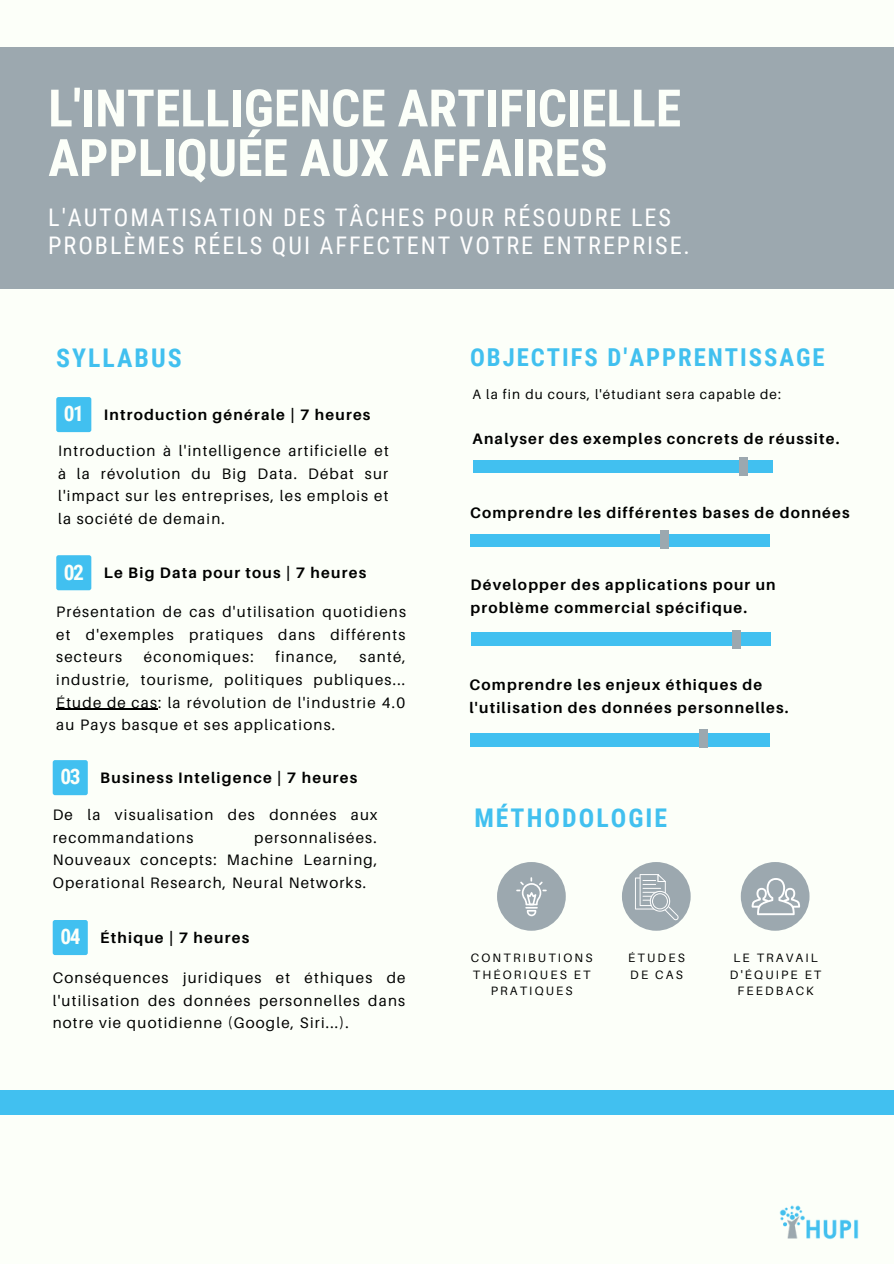
<style>
.page{position:relative;width:894px;height:1264px;background:#fff}
.page>*{position:absolute;margin:0;border:0;box-sizing:border-box;transform-origin:0 0}
.t1{font:700 51.6px/49.5px "Roboto Condensed";color:#fcfff9}
.t2{font:700 25.8px "Roboto Condensed";letter-spacing:.08em;color:#41c0ef}
.t3{font:700 24.6px "Roboto Condensed";letter-spacing:.08em;color:#41c0ef}
.t4{font:24.3px/28.2px "Roboto Condensed";letter-spacing:.08em;color:#fff}
.t5{font:700 21.45px "Roboto Condensed";letter-spacing:-.07em;color:#fcfff9}
.t6{font:15.15px/22.5px "Aileron";letter-spacing:.08em;color:#000;text-align:justify}
.t7{font:700 15.15px/22.5px "Aileron";letter-spacing:.08em;color:#000}
.t8{font:13.5px "Aileron";letter-spacing:.08em;color:#000}
.t9{font:12.15px/16.5px "Aileron";letter-spacing:.18em;color:#000;text-align:center}
</style>
<div class="page">
<div style="left:0;top:0;width:893px;height:1263px;background:#fcfff9"></div>
<div style="left:0;top:1090px;width:893px;height:24px;background:#41c0f0"></div>
<div style="left:56px;top:397px;width:35px;height:35px;background:#41c0f0;border-radius:2px"></div>
<div style="left:472px;top:460px;width:300px;height:13px;background:#41c0f0"></div>
<div style="left:739px;top:458px;width:7px;height:18px;background:#9ca8af"></div>
<img style="left:779px;top:1205px;width:79px;height:35px">
<div style="left:0;top:48px;width:893px;height:241px;background:#9ca8af"></div>
<div style="left:470px;top:534px;width:299px;height:13px;background:#41c0f0"></div>
<div style="left:470px;top:633px;width:300px;height:12px;background:#41c0f0"></div>
<div style="left:660px;top:530px;width:8px;height:18px;background:#9ca8af"></div>
<div style="left:732px;top:630px;width:8px;height:18px;background:#9ca8af"></div>
<div style="left:56px;top:555px;width:35px;height:35px;background:#41c0f0;border-radius:2px"></div>
<div style="left:53px;top:760px;width:35px;height:35px;background:#41c0f0;border-radius:2px"></div>
<div style="left:53px;top:920px;width:35px;height:35px;background:#41c0f0;border-radius:2px"></div>
<hr style="left:56px;top:708px;width:102px;height:1px;background:#000">
<div style="left:469px;top:734px;width:300px;height:12px;background:#41c0f0"></div>
<div style="left:699px;top:729px;width:8px;height:18px;background:#9ca8af"></div>
<div style="left:497px;top:862px;width:68px;height:68px;background:#9ca8af;border-radius:50%"></div>
<svg style="left:516px;top:877px;width:30px;height:39px"></svg>
<div style="left:740px;top:862px;width:69px;height:68px;background:#9ca8af;border-radius:50%"></div>
<svg style="left:751px;top:878px;width:48px;height:37px"></svg>
<div style="left:621px;top:862px;width:69px;height:68px;background:#9ca8af;border-radius:50%"></div>
<svg style="left:635px;top:874px;width:43px;height:46px"></svg>
<h1 class="t1" style="left:48px;top:84px;width:634px">L'INTELLIGENCE ARTIFICIELLE<br>APPLIQUÉE AUX AFFAIRES</h1>
<h3 class="t4" style="left:48px;top:204px;width:643px">L'AUTOMATISATION DES TÂCHES POUR RÉSOUDRE LES<br>PROBLÈMES RÉELS QUI AFFECTENT VOTRE ENTREPRISE.</h3>
<h2 class="t2" style="left:56px;top:343px;width:127px">SYLLABUS</h2>
<h3 class="t5" style="left:64px;top:401px;width:22px">01</h3>
<p class="t7" style="left:104px;top:403px;width:268px">Introduction générale | 7 heures</p>
<p class="t6" style="left:58px;top:439px;width:332px">Introduction à l'intelligence artificielle et à la révolution du Big Data. Débat sur l'impact sur les entreprises, les emplois et la société de demain.</p>
<h3 class="t5" style="left:64px;top:559px;width:22px">02</h3>
<p class="t7" style="left:104px;top:561px;width:264px">Le Big Data pour tous | 7 heures</p>
<h3 class="t3" style="left:470px;top:343px;width:356px">OBJECTIFS D'APPRENTISSAGE</h3>
<p class="t8" style="left:472px;top:386px;width:310px">A la fin du cours, l'étudiant sera capable de:</p>
<p class="t7" style="left:472px;top:427px;width:368px">Analyser des exemples concrets de réussite.</p>
<p class="t7" style="left:470px;top:501px;width:381px">Comprendre les différentes bases de données</p>
<p class="t7" style="left:470px;top:573px;width:306px">Développer des applications pour un</p>
<p class="t6" style="left:56px;top:600px;width:351px">Présentation de cas d'utilisation quotidiens</p>
<p class="t7" style="left:470px;top:596px;width:278px">problème commercial spécifique.</p>
<p class="t6" style="left:56px;top:623px;width:350px">et d'exemples pratiques dans différents secteurs</p>
<p class="t6" style="left:144px;top:645px;width:111px">économiques:</p>
<p class="t6" style="left:275px;top:645px;width:64px">finance,</p>
<p class="t6" style="left:56px;top:645px;width:351px;text-indent:303px">santé, industrie, tourisme, politiques publiques...<br>Étude de cas: la révolution de l'industrie 4.0 au Pays basque et ses applications.</p>
<p class="t7" style="left:469px;top:673px;width:320px">Comprendre les enjeux éthiques de l'utilisation des données personnelles.</p>
<h3 class="t5" style="left:60px;top:764px;width:22px">03</h3>
<p class="t7" style="left:100px;top:765px;width:258px">Business Inteligence | 7 heures</p>
<p class="t6" style="left:53px;top:803px;width:326px">De la visualisation des données aux recommandations</p>
<p class="t6" style="left:53px;top:826px;width:326px;text-indent:201px">personnalisées.<br>Nouveaux concepts: Machine Learning, Operational Research, Neural Networks.</p>
<h3 class="t5" style="left:60px;top:924px;width:22px">04</h3>
<p class="t7" style="left:100px;top:925px;width:150px">Éthique | 7 heures</p>
<p class="t6" style="left:53px;top:966px;width:354px">Conséquences juridiques et éthiques de l'utilisation des données personnelles dans notre vie quotidienne (Google, Siri...).</p>
<h2 class="t2" style="left:474px;top:803px;width:194px">MÉTHODOLOGIE</h2>
<p class="t9" style="left:470px;top:949px;width:123px">CONTRIBUTIONS<br>THÉORIQUES ET<br>PRATIQUES</p>
<p class="t9" style="left:628px;top:949px;width:58px;text-align:left">ÉTUDES<br>DE CAS</p>
<p class="t9" style="left:729px;top:949px;width:93px">LE TRAVAIL<br>D'ÉQUIPE ET<br>FEEDBACK</p>
</div>
